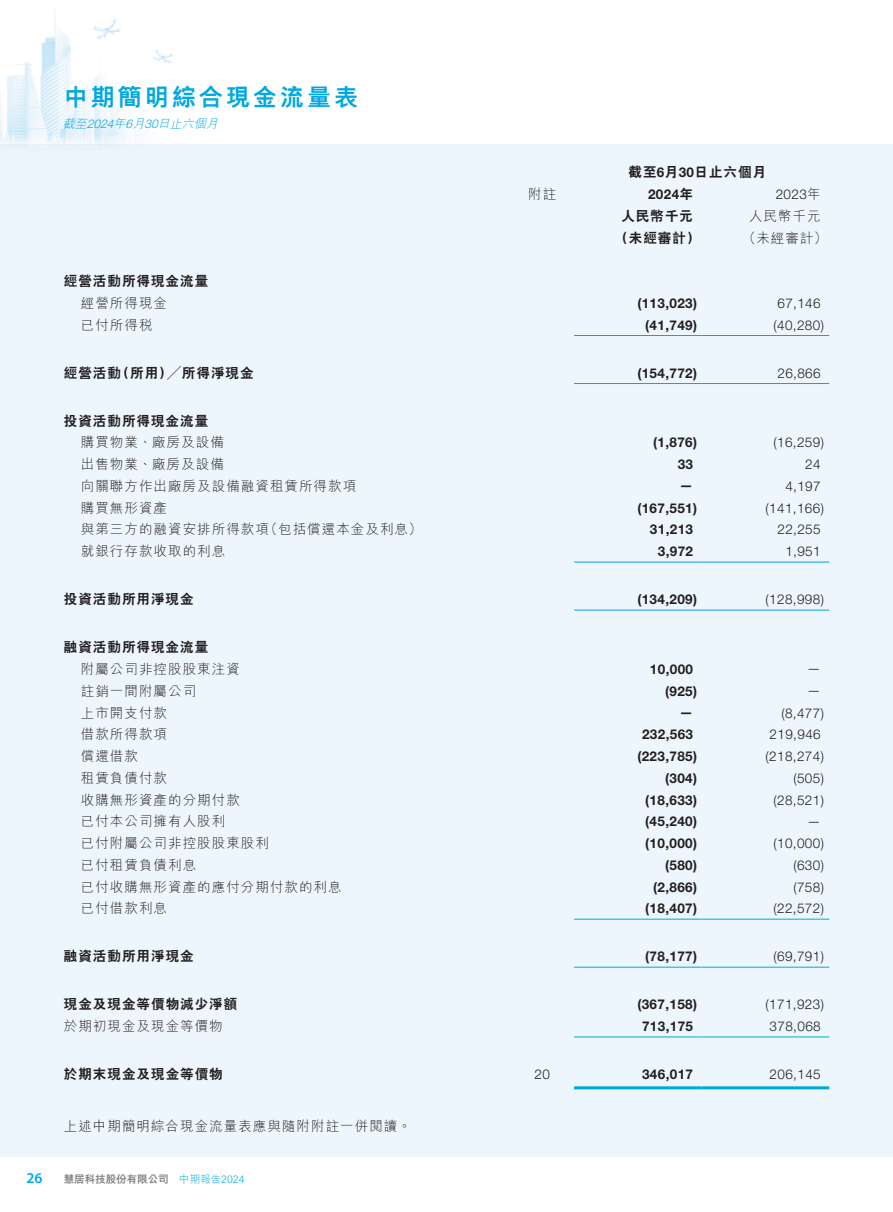
<style>
.page{position:relative;width:893px;height:1212px;background:#fff}
.page>*{position:absolute;margin:0;border:0;box-sizing:border-box;transform-origin:0 0}
.t1{font:800 24px "M Hei HK";letter-spacing:.125em;color:#00a8e2}
.t2{font:600 15px "Myriad Pro";color:#00a8e2}
._50_Table_txt_sub{font:300 13.5px "M Hei HK";letter-spacing:.08em;color:#231f20}
._50_Table_txt{font:700 13.5px "Helvetica Neue LT Std";letter-spacing:.03em;color:#231f20}
._50_Table_txt-2{font:300 13.5px "Helvetica Neue LT Std";letter-spacing:.03em;color:#231f20}
._50_Table_txt_sub-2{font:800 13.5px "C Hei 2 HK";letter-spacing:.08em;color:#231f20}
._00_txt{font:300 13.5px "M Hei HK";letter-spacing:.08em;color:#231f20}
._50_Table_txt-3{font:800 13.5px "C Hei 2 HK";letter-spacing:.08em;color:#231f20}
._50_Table_txt-4{font:300 13.5px "M Hei HK";letter-spacing:.08em;color:#231f20}
.t3{font:italic 300 12px "M Hei HK";color:#00a8e2}
.t4{font:800 10.5px "M Hei HK";color:#808285}
.s1{font-family:"Helvetica Neue LT Std"}
.s2{font-family:"Helvetica Neue LT Std";font-weight:700}
.s3{font-family:"C Hei 2 HK";font-weight:800}
.s4{font-family:"M Hei HK"}
.s5{font-weight:300;color:#00a8e2}
</style>
<div class="page">
<hr style="left:574px;top:335px;width:128px;height:1px;background:#00a8e2">
<hr style="left:702px;top:335px;width:127px;height:1px;background:#00a8e2">
<hr style="left:574px;top:383px;width:128px;height:1px;background:#00a8e2">
<hr style="left:702px;top:383px;width:127px;height:1px;background:#00a8e2">
<hr style="left:574px;top:562px;width:128px;height:1px;background:#00a8e2">
<hr style="left:702px;top:562px;width:127px;height:1px;background:#00a8e2">
<hr style="left:574px;top:610px;width:128px;height:1px;background:#00a8e2">
<hr style="left:702px;top:610px;width:127px;height:1px;background:#00a8e2">
<hr style="left:574px;top:919px;width:128px;height:1px;background:#00a8e2">
<hr style="left:702px;top:919px;width:127px;height:1px;background:#00a8e2">
<hr style="left:574px;top:967px;width:128px;height:1px;background:#00a8e2">
<hr style="left:702px;top:967px;width:127px;height:1px;background:#00a8e2">
<hr style="left:574px;top:1036px;width:128px;height:1px;background:#00a8e2">
<hr style="left:702px;top:1036px;width:127px;height:1px;background:#00a8e2">
<hr style="left:574px;top:1086px;width:128px;height:3px;background:#00a8e2">
<hr style="left:702px;top:1086px;width:127px;height:3px;background:#00a8e2">
<h1 class="t1" style="left:64px;top:86px;width:296px">中期簡明綜合現金流量表</h1>
<p class="t3" style="left:63px;top:118px;width:159px">截至<span class="s1">2024</span>年<span class="s1">6</span>月<span class="s1">30</span>日止六個月</p>
<p class="_50_Table_txt-3" style="left:628px;top:166px;width:139px">截至<span class="s2">6</span>月<span class="s2">30</span>日止六個月</p>
<p class="_50_Table_txt-4" style="left:528px;top:187px;width:30px">附註</p>
<p class="_50_Table_txt" style="left:648px;top:186px;width:47px">2024<span class="s3">年</span></p>
<p class="_50_Table_txt-2" style="left:776px;top:186px;width:47px">2023<span class="s4">年</span></p>
<p class="_50_Table_txt-3" style="left:621px;top:209px;width:73px">人民幣千元</p>
<p class="_50_Table_txt-4" style="left:749px;top:209px;width:73px">人民幣千元</p>
<p class="_50_Table_txt-3" style="left:615px;top:231px;width:86px">（未經審計）</p>
<p class="_50_Table_txt-4" style="left:742px;top:231px;width:86px">（未經審計）</p>
<p class="_50_Table_txt_sub-2" style="left:64px;top:274px;width:146px">經營活動所得現金流量</p>
<p class="_50_Table_txt_sub" style="left:81px;top:296px;width:88px">經營所得現金</p>
<p class="_50_Table_txt" style="left:637px;top:295px;width:61px">(113,023)</p>
<p class="_50_Table_txt-2" style="left:777px;top:295px;width:45px">67,146</p>
<p class="_50_Table_txt_sub" style="left:81px;top:318px;width:73px">已付所得稅</p>
<p class="_50_Table_txt" style="left:645px;top:316px;width:53px">(41,749)</p>
<p class="_50_Table_txt-2" style="left:773px;top:317px;width:52px">(40,280)</p>
<p class="_50_Table_txt_sub-2" style="left:64px;top:366px;width:191px">經營活動（所用）╱所得淨現金</p>
<p class="_50_Table_txt" style="left:637px;top:364px;width:61px">(154,772)</p>
<p class="_50_Table_txt-2" style="left:777px;top:365px;width:45px">26,866</p>
<p class="_50_Table_txt_sub-2" style="left:64px;top:414px;width:146px">投資活動所得現金流量</p>
<p class="_50_Table_txt_sub" style="left:81px;top:436px;width:145px">購買物業、廠房及設備</p>
<p class="_50_Table_txt" style="left:653px;top:434px;width:46px">(1,876)</p>
<p class="_50_Table_txt-2" style="left:773px;top:434px;width:52px">(16,259)</p>
<p class="_50_Table_txt_sub" style="left:81px;top:457px;width:145px">出售物業、廠房及設備</p>
<p class="_50_Table_txt" style="left:678px;top:456px;width:17px">33</p>
<p class="_50_Table_txt-2" style="left:805px;top:456px;width:17px">24</p>
<p class="_50_Table_txt_sub" style="left:81px;top:479px;width:277px">向關聯方作出廠房及設備融資租賃所得款項</p>
<p class="_50_Table_txt" style="left:680px;top:477px;width:15px">—</p>
<p class="_50_Table_txt-2" style="left:785px;top:478px;width:37px">4,197</p>
<p class="_50_Table_txt_sub" style="left:81px;top:501px;width:88px">購買無形資產</p>
<p class="_50_Table_txt" style="left:637px;top:499px;width:61px">(167,551)</p>
<p class="_50_Table_txt-2" style="left:766px;top:500px;width:60px">(141,166)</p>
<p class="_50_Table_txt_sub" style="left:81px;top:523px;width:343px">與第三方的融資安排所得款項（包括償還本金及利息）</p>
<p class="_50_Table_txt" style="left:650px;top:521px;width:45px">31,213</p>
<p class="_50_Table_txt-2" style="left:777px;top:521px;width:45px">22,255</p>
<p class="_50_Table_txt_sub" style="left:81px;top:544px;width:146px">就銀行存款收取的利息</p>
<p class="_50_Table_txt" style="left:658px;top:543px;width:37px">3,972</p>
<p class="_50_Table_txt-2" style="left:785px;top:543px;width:37px">1,951</p>
<p class="_50_Table_txt_sub-2" style="left:64px;top:592px;width:131px">投資活動所用淨現金</p>
<p class="_50_Table_txt" style="left:637px;top:591px;width:61px">(134,209)</p>
<p class="_50_Table_txt-2" style="left:766px;top:591px;width:60px">(128,998)</p>
<p class="_50_Table_txt_sub-2" style="left:64px;top:640px;width:146px">融資活動所得現金流量</p>
<p class="_50_Table_txt_sub" style="left:81px;top:662px;width:161px">附屬公司非控股股東注資</p>
<p class="_50_Table_txt" style="left:650px;top:661px;width:45px">10,000</p>
<p class="_50_Table_txt-2" style="left:807px;top:660px;width:15px">—</p>
<p class="_50_Table_txt_sub" style="left:81px;top:684px;width:117px">註銷一間附屬公司</p>
<p class="_50_Table_txt" style="left:665px;top:683px;width:34px">(925)</p>
<p class="_50_Table_txt-2" style="left:807px;top:682px;width:15px">—</p>
<p class="_50_Table_txt_sub" style="left:81px;top:706px;width:88px">上市開支付款</p>
<p class="_50_Table_txt" style="left:680px;top:704px;width:15px">—</p>
<p class="_50_Table_txt-2" style="left:781px;top:704px;width:44px">(8,477)</p>
<p class="_50_Table_txt_sub" style="left:81px;top:727px;width:88px">借款所得款項</p>
<p class="_50_Table_txt" style="left:642px;top:726px;width:53px">232,563</p>
<p class="_50_Table_txt-2" style="left:770px;top:726px;width:53px">219,946</p>
<p class="_50_Table_txt_sub" style="left:81px;top:749px;width:59px">償還借款</p>
<p class="_50_Table_txt" style="left:637px;top:748px;width:61px">(223,785)</p>
<p class="_50_Table_txt-2" style="left:766px;top:748px;width:60px">(218,274)</p>
<p class="_50_Table_txt_sub" style="left:81px;top:771px;width:88px">租賃負債付款</p>
<p class="_50_Table_txt" style="left:665px;top:770px;width:34px">(304)</p>
<p class="_50_Table_txt-2" style="left:793px;top:770px;width:32px">(505)</p>
<p class="_50_Table_txt_sub" style="left:81px;top:793px;width:161px">收購無形資產的分期付款</p>
<p class="_50_Table_txt" style="left:645px;top:791px;width:53px">(18,633)</p>
<p class="_50_Table_txt-2" style="left:773px;top:791px;width:52px">(28,521)</p>
<p class="_50_Table_txt_sub" style="left:81px;top:814px;width:146px">已付本公司擁有人股利</p>
<p class="_50_Table_txt" style="left:645px;top:813px;width:53px">(45,240)</p>
<p class="_50_Table_txt-2" style="left:807px;top:812px;width:15px">—</p>
<p class="_50_Table_txt_sub" style="left:81px;top:836px;width:190px">已付附屬公司非控股股東股利</p>
<p class="_50_Table_txt" style="left:645px;top:835px;width:53px">(10,000)</p>
<p class="_50_Table_txt-2" style="left:773px;top:835px;width:52px">(10,000)</p>
<p class="_50_Table_txt_sub" style="left:81px;top:858px;width:117px">已付租賃負債利息</p>
<p class="_50_Table_txt" style="left:665px;top:857px;width:34px">(580)</p>
<p class="_50_Table_txt-2" style="left:793px;top:857px;width:32px">(630)</p>
<p class="_50_Table_txt_sub" style="left:81px;top:880px;width:262px">已付收購無形資產的應付分期付款的利息</p>
<p class="_50_Table_txt" style="left:653px;top:878px;width:46px">(2,866)</p>
<p class="_50_Table_txt-2" style="left:793px;top:878px;width:32px">(758)</p>
<p class="_50_Table_txt_sub" style="left:81px;top:901px;width:88px">已付借款利息</p>
<p class="_50_Table_txt" style="left:645px;top:900px;width:53px">(18,407)</p>
<p class="_50_Table_txt-2" style="left:773px;top:900px;width:52px">(22,572)</p>
<p class="_50_Table_txt_sub-2" style="left:64px;top:949px;width:131px">融資活動所用淨現金</p>
<p class="_50_Table_txt" style="left:645px;top:948px;width:53px">(78,177)</p>
<p class="_50_Table_txt-2" style="left:773px;top:948px;width:52px">(69,791)</p>
<p class="_50_Table_txt_sub-2" style="left:64px;top:997px;width:175px">現金及現金等價物減少淨額</p>
<p class="_50_Table_txt" style="left:637px;top:996px;width:61px">(367,158)</p>
<p class="_50_Table_txt-2" style="left:766px;top:996px;width:60px">(171,923)</p>
<p class="_50_Table_txt_sub" style="left:64px;top:1019px;width:161px">於期初現金及現金等價物</p>
<p class="_50_Table_txt" style="left:642px;top:1018px;width:53px">713,175</p>
<p class="_50_Table_txt-2" style="left:770px;top:1018px;width:53px">378,068</p>
<p class="_50_Table_txt_sub-2" style="left:64px;top:1067px;width:161px">於期末現金及現金等價物</p>
<p class="_50_Table_txt-2" style="left:534px;top:1066px;width:17px">20</p>
<p class="_50_Table_txt" style="left:642px;top:1066px;width:53px">346,017</p>
<p class="_50_Table_txt-2" style="left:770px;top:1066px;width:53px">206,145</p>
<p class="_00_txt" style="left:64px;top:1119px;width:349px">上述中期簡明綜合現金流量表應與隨附附註一併閱讀。</p>
<p class="t2" style="left:26px;top:1168px;width:18px">26</p>
<p class="t4" style="left:64px;top:1173px;width:182px">慧居科技股份有限公司 <span class="s5">中期報告2024</span></p>
</div>
